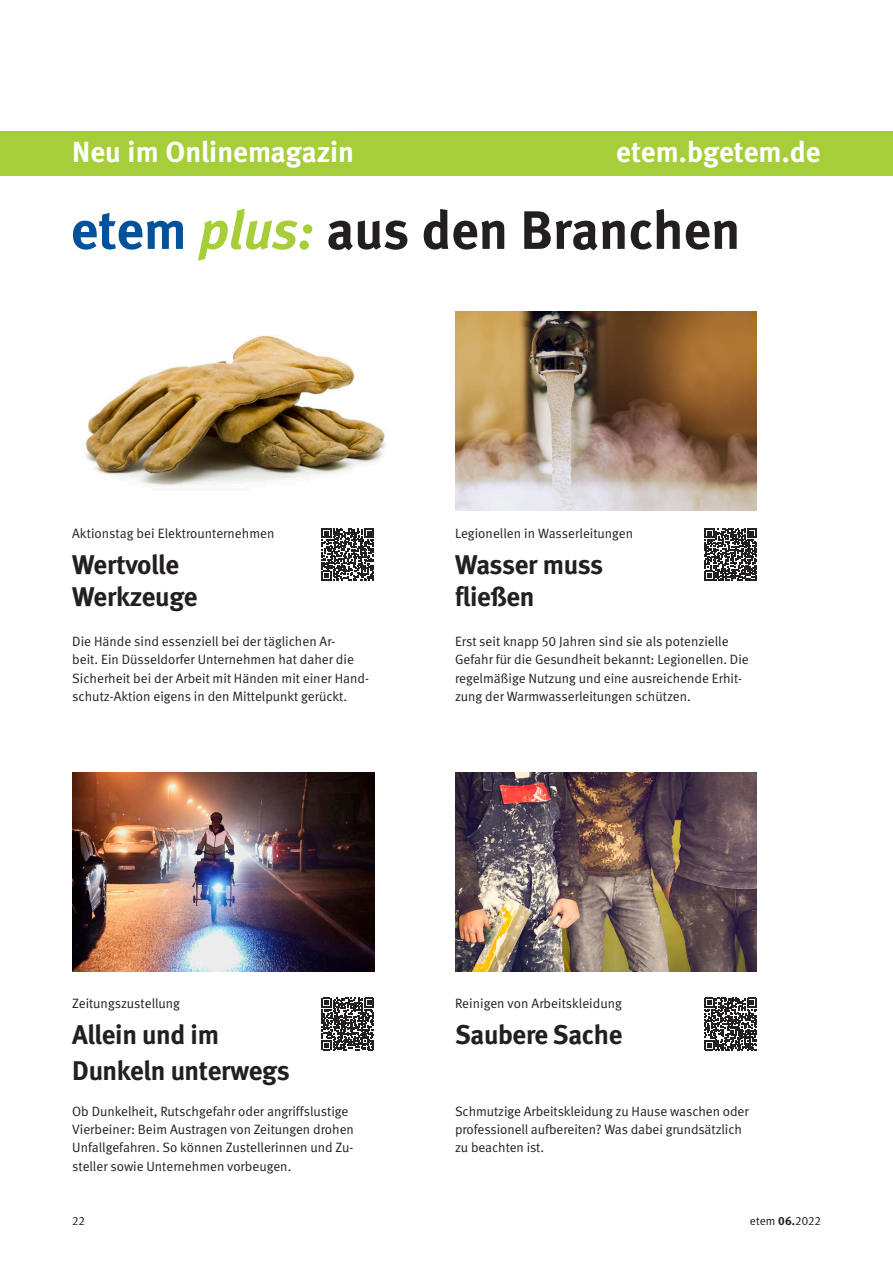
<style>
.page{position:relative;width:893px;height:1263px;background:#fff}
.page>*{position:absolute;margin:0;border:0;box-sizing:border-box;transform-origin:0 0}
.t1{font:700 54px "DGUV Meta";color:#231f20}
.t2{font:700 29.1px "DGUV Meta";color:#fff}
.t3{font:700 27px/31.5px "DGUV Meta";letter-spacing:-.01em;color:#231f20}
.t4{font:13.5px/18.1px "DGUV Meta";color:#231f20}
.t5{font:12px "DGUV Meta";color:#231f20}
.s1{color:#01519b}
.s2{font-style:italic;color:#a6ce39}
.s3{font-weight:700}
</style>
<div class="page">
<img style="left:455px;top:312px;width:302px;height:198px">
<img style="left:455px;top:773px;width:302px;height:199px">
<img style="left:72px;top:773px;width:302px;height:199px">
<img style="left:85px;top:335px;width:301px;height:151px">
<div style="left:0;top:131px;width:893px;height:45px;background:#a6ce39"></div>
<svg style="left:322px;top:998px;width:52px;height:52px"></svg>
<svg style="left:322px;top:528px;width:52px;height:52px"></svg>
<svg style="left:704px;top:998px;width:53px;height:52px"></svg>
<svg style="left:704px;top:528px;width:53px;height:52px"></svg>
<p class="t2" style="left:72px;top:135px;width:283px">Neu im Onlinemagazin</p>
<p class="t2" style="left:616px;top:135px;width:206px">etem.bgetem.de</p>
<h3 class="t1" style="left:71px;top:198px;width:671px"><span class="s1">etem</span> <span class="s2">plus:</span> aus den Branchen</h3>
<p class="t4" style="left:72px;top:524px;width:204px">Aktionstag bei Elektrounternehmen</p>
<h4 class="t3" style="left:72px;top:550px;width:127px">Wertvolle<br>Werkzeuge</h4>
<p class="t4" style="left:72px;top:633px;width:298px">Die Hände sind essenziell bei der täglichen Ar-<br>beit. Ein Düsseldorfer Unternehmen hat daher die Sicherheit bei der Arbeit mit Händen mit einer Hand&shy;schutz-Aktion eigens in den Mittelpunkt gerückt.</p>
<p class="t4" style="left:455px;top:524px;width:180px">Legionellen in Wasserleitungen</p>
<h4 class="t3" style="left:455px;top:550px;width:150px">Wasser muss fließen</h4>
<p class="t4" style="left:455px;top:633px;width:295px">Erst seit knapp 50 Jahren sind sie als potenzielle Gefahr für die Gesundheit bekannt: Legionellen. Die regelmäßige Nutzung und eine ausreichende Erhit&shy;zung der Warmwasserleitungen schützen.</p>
<p class="t4" style="left:72px;top:994px;width:109px">Zeitungszustellung</p>
<h4 class="t3" style="left:72px;top:1017px;width:219px;line-height:36.2px">Allein und im<br>Dunkeln unterwegs</h4>
<p class="t4" style="left:72px;top:1103px;width:283px">Ob Dunkelheit, Rutschgefahr oder angriffslustige Vierbeiner: Beim Austragen von Zeitungen drohen Unfallgefahren. So können Zustellerinnen und Zu&shy;steller sowie Unternehmen vorbeugen.</p>
<p class="t4" style="left:455px;top:994px;width:168px">Reinigen von Arbeitskleidung</p>
<h4 class="t3" style="left:455px;top:1020px;width:169px">Saubere Sache</h4>
<p class="t4" style="left:455px;top:1103px;width:295px">Schmutzige Arbeitskleidung zu Hause waschen oder professionell aufbereiten? Was dabei grundsätzlich zu beachten ist.</p>
<p class="t5" style="left:72px;top:1213px;width:14px">22</p>
<p class="t5" style="left:750px;top:1213px;width:72px">etem <span class="s3">06.</span>2022</p>
</div>
